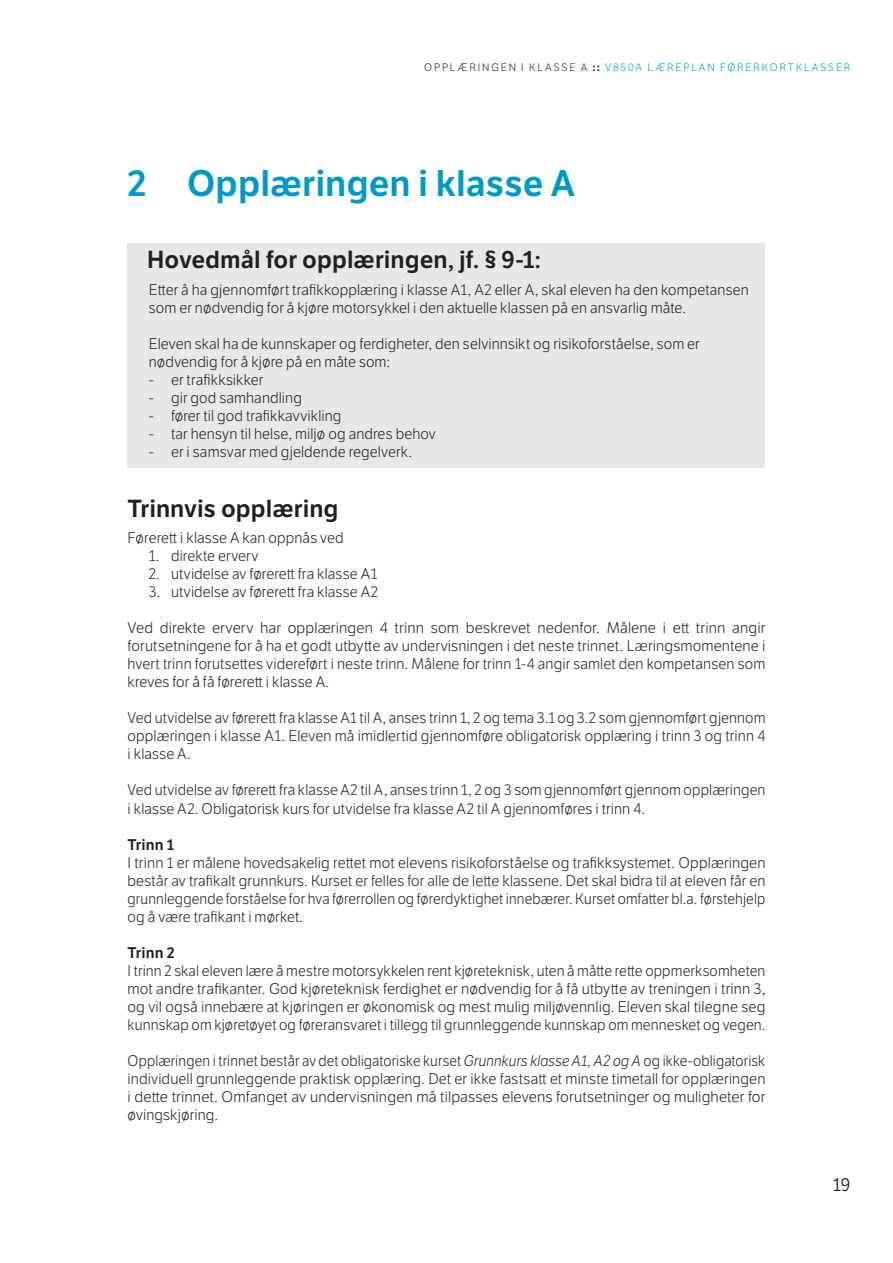
<style>
.page{position:relative;width:893px;height:1263px;background:#fff}
.page>*{position:absolute;margin:0;border:0;box-sizing:border-box;transform-origin:0 0}
.Tittel_1{font:600 36px "LFT Etica";color:#0099c6}
.Tittel_2{font:600 24px "LFT Etica";color:#231f20}
.Side_nr_malsider{font:18px "LFT Etica";color:#231f20}
.Brødtekst{font:300 15px/18px "LFT Etica";letter-spacing:.01em;color:#231f20;text-align:justify}
.Brødtekst-2{font:300 15px/18px "LFT Etica";letter-spacing:.01em;color:#231f20;text-align:justify;scale:.96 1}
.Brødtekst-3{font:600 15px "LFT Etica";letter-spacing:.01em;color:#231f20}
.t1{font:300 10.5px "LFT Etica";letter-spacing:.175em;color:#0099c6}
.s1{color:#231f20}
.s2{font-weight:700;color:#231f20}
.s3{font-style:italic}
</style>
<div class="page">
<div style="left:128px;top:243px;width:637px;height:225px;background:#e6e7e9"></div>
<p class="t1" style="left:424px;top:62px;width:428px"><span class="s1">OPPLÆRINGEN I KLASSE A</span> <span class="s2">::</span> V850A LÆREPLAN FØRERKORTKLASSER</p>
<h1 class="Tittel_1" style="left:128px;top:162px;width:449px">2 Opplæringen i klasse A</h1>
<h2 class="Tittel_2" style="left:147px;top:245px;width:395px">Hovedmål for opplæringen, jf. § 9-1:</h2>
<p class="Brødtekst" style="left:149px;top:281px;width:602px">Etter å ha gjennomført trafikkopplæring i klasse A1, A2 eller A, skal eleven ha den kompetansen</p>
<p class="Brødtekst" style="left:149px;top:299px;width:539px">som er nødvendig for å kjøre motorsykkel i den aktuelle klassen på en ansvarlig måte.</p>
<p class="Brødtekst" style="left:149px;top:335px;width:552px">Eleven skal ha de kunnskaper og ferdigheter, den selvinnsikt og risikoforståelse, som er</p>
<p class="Brødtekst" style="left:149px;top:353px;width:243px">nødvendig for å kjøre på en måte som:</p>
<p class="Brødtekst" style="left:149px;top:371px;width:116px">- er trafikksikker</p>
<p class="Brødtekst" style="left:149px;top:389px;width:155px">- gir god samhandling</p>
<p class="Brødtekst" style="left:149px;top:407px;width:194px">- fører til god trafikkavvikling</p>
<p class="Brødtekst" style="left:149px;top:425px;width:289px">- tar hensyn til helse, miljø og andres behov</p>
<p class="Brødtekst" style="left:149px;top:443px;width:265px">- er i samsvar med gjeldende regelverk.</p>
<h2 class="Tittel_2" style="left:128px;top:494px;width:212px">Trinnvis opplæring</h2>
<p class="Brødtekst" style="left:128px;top:530px;width:218px">Førerett i klasse A kan oppnås ved</p>
<p class="Brødtekst" style="left:149px;top:548px;width:111px">1. direkte erverv</p>
<p class="Brødtekst" style="left:149px;top:566px;width:230px">2. utvidelse av førerett fra klasse A1</p>
<p class="Brødtekst" style="left:149px;top:584px;width:231px">3. utvidelse av førerett fra klasse A2</p>
<p class="Brødtekst" style="left:128px;top:620px;width:639px">Ved direkte erverv har opplæringen 4 trinn som beskrevet nedenfor. Målene i ett trinn angir forutsetningene for å ha et godt utbytte av undervisningen i det neste trinnet. Læringsmomentene i hvert trinn forutsettes videreført i neste trinn. Målene for trinn 1-4 angir samlet den kompetansen som kreves for å få førerett i klasse A.</p>
<p class="Brødtekst" style="left:128px;top:710px;width:639px">Ved utvidelse av førerett fra klasse A1 til A, anses trinn 1, 2 og tema 3.1 og 3.2 som gjennomført gjennom opplæringen i klasse A1. Eleven må imidlertid gjennomføre obligatorisk opplæring i trinn 3 og trinn 4 i klasse A.</p>
<p class="Brødtekst" style="left:128px;top:782px;width:639px">Ved utvidelse av førerett fra klasse A2 til A, anses trinn 1, 2 og 3 som gjennomført gjennom opplæringen i klasse A2. Obligatorisk kurs for utvidelse fra klasse A2 til A gjennomføres i trinn 4.</p>
<p class="Brødtekst-3" style="left:128px;top:835px;width:48px">Trinn 1</p>
<p class="Brødtekst" style="left:128px;top:854px;width:639px">I trinn 1 er målene hovedsakelig rettet mot elevens risikoforståelse og trafikksystemet. Opplæringen består av trafikalt grunnkurs. Kurset er felles for alle de lette klassene. Det skal bidra til at eleven får en grunnleggende forståelse for hva førerrollen og førerdyktighet innebærer. Kurset omfatter bl.a. førstehjelp og å være trafikant i mørket.</p>
<p class="Brødtekst-3" style="left:128px;top:943px;width:49px">Trinn 2</p>
<p class="Brødtekst" style="left:128px;top:962px;width:639px">I trinn 2 skal eleven lære å mestre motorsykkelen rent kjøreteknisk, uten å måtte rette oppmerksomheten mot andre trafikanter. God kjøreteknisk ferdighet er nødvendig for å få utbytte av treningen i trinn 3, og vil også innebære at kjøringen er økonomisk og mest mulig miljøvennlig. Eleven skal tilegne seg kunnskap om kjøretøyet og føreransvaret i tillegg til grunnleggende kunnskap om mennesket og vegen.</p>
<p class="Brødtekst-2" style="left:128px;top:1052px;width:666px">Opplæringen i trinnet består av det obligatoriske kurset <span class="s3">Grunnkurs klasse A1, A2 og A</span> og ikke-obligatorisk individuell grunnleggende praktisk opplæring. Det er ikke fastsatt et minste timetall for opplæringen i dette trinnet. Omfanget av undervisningen må tilpasses elevens forutsetninger og muligheter for øvingskjøring.</p>
<p class="Side_nr_malsider" style="left:833px;top:1174px;width:19px">19</p>
</div>
